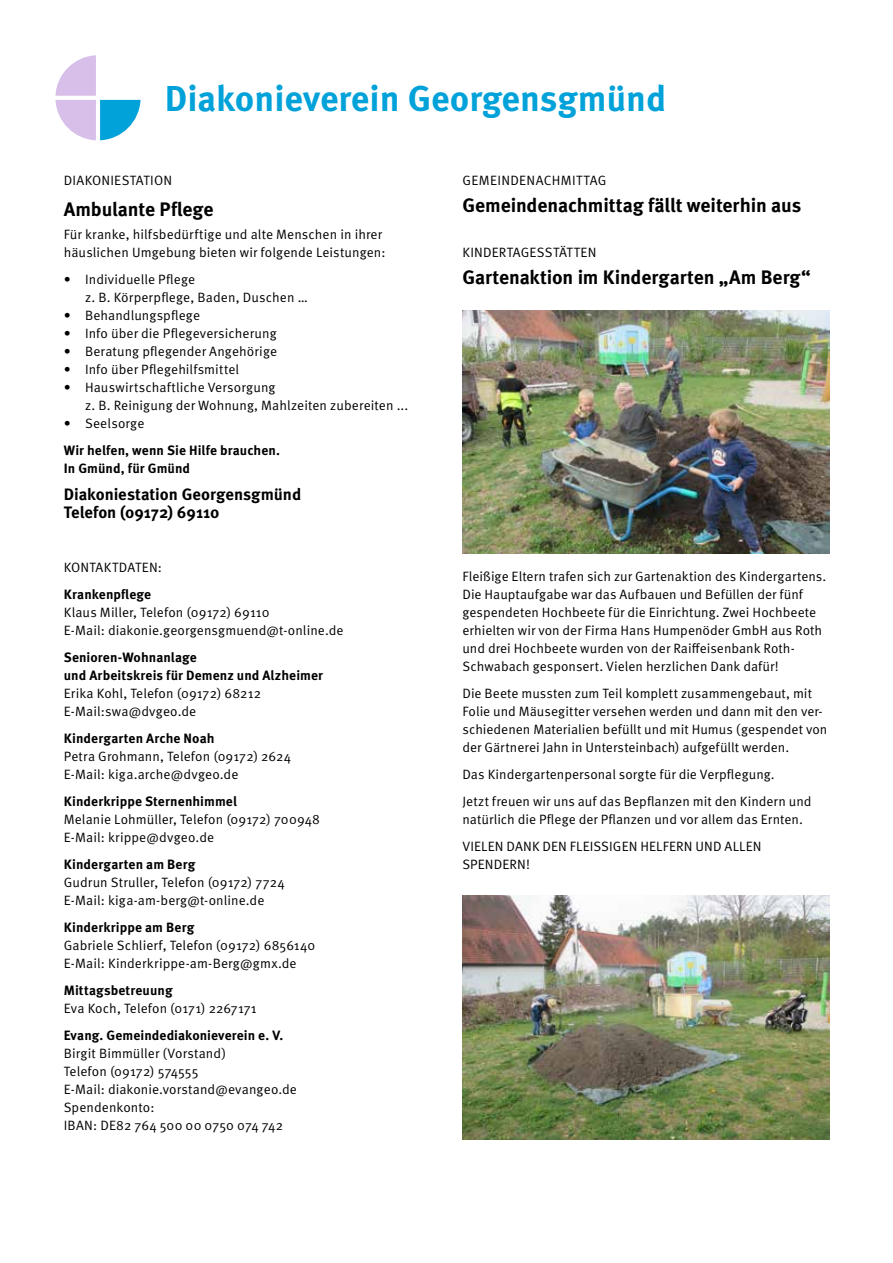
<style>
.page{position:relative;width:893px;height:1263px;background:#fff}
.page>*{position:absolute;margin:0;border:0;box-sizing:border-box;transform-origin:0 0}
.t1{font:700 36px "Meta OT";color:#00a2d9}
.t2{font:700 19.5px "Meta OT";letter-spacing:-.01em;color:#000}
.t3{font:700 16.5px/18px "Meta OT";color:#000}
.t4{font:13.5px/18px "Meta OT";letter-spacing:.005em;color:#000}
.t5{font:700 13.5px/18px "Meta OT";letter-spacing:.005em;color:#000}
.t6{font:13.5px "Meta OT";letter-spacing:.025em;color:#000}
</style>
<div class="page">
<svg style="left:55px;top:55px;width:86px;height:85px"></svg>
<img style="left:462px;top:311px;width:367px;height:243px">
<img style="left:462px;top:896px;width:367px;height:243px">
<h1 class="t1" style="left:165px;top:76px;width:503px">Diakonieverein Georgensgmünd</h1>
<p class="t4" style="left:64px;top:171px;width:110px">DIAKONIESTATION</p>
<h2 class="t2" style="left:64px;top:197px;width:151px">Ambulante Pflege</h2>
<p class="t4" style="left:64px;top:225px;width:323px">Für kranke, hilfsbedürftige und alte Menschen in ihrer häuslichen Umgebung bieten wir folgende Leistungen:</p>
<p class="t4" style="left:85px;top:270px;width:224px;text-indent:-21px">• Individuelle Pflege<br>z. B. Körperpflege, Baden, Duschen …</p>
<p class="t4" style="left:64px;top:306px;width:138px">• Behandlungspflege</p>
<p class="t4" style="left:64px;top:324px;width:214px">• Info über die Pflegeversicherung</p>
<p class="t4" style="left:64px;top:342px;width:215px">• Beratung pflegender Angehörige</p>
<p class="t4" style="left:64px;top:360px;width:177px">• Info über Pflegehilfsmittel</p>
<p class="t4" style="left:85px;top:378px;width:325px;text-indent:-21px">• Hauswirtschaftliche Versorgung<br>z. B. Reinigung der Wohnung, Mahlzeiten zubereiten ...</p>
<p class="t4" style="left:64px;top:414px;width:82px">• Seelsorge</p>
<p class="t5" style="left:64px;top:441px;width:218px">Wir helfen, wenn Sie Hilfe brauchen.<br>In Gmünd, für Gmünd</p>
<p class="t3" style="left:64px;top:485px;width:239px">Diakoniestation Georgensgmünd<br>Telefon (09172) 69110</p>
<p class="t4" style="left:64px;top:558px;width:100px">KONTAKTDATEN:</p>
<p class="t5" style="left:64px;top:585px;width:89px">Krankenpflege</p>
<p class="t4" style="left:64px;top:603px;width:281px">Klaus Miller, Telefon (09172) 69110<br>E-Mail: diakonie.georgensgmuend@t-online.de</p>
<p class="t5" style="left:64px;top:648px;width:261px">Senioren-Wohnanlage<br>und Arbeitskreis für Demenz und Alzheimer</p>
<p class="t4" style="left:64px;top:684px;width:199px">Erika Kohl, Telefon (09172) 68212<br>E-Mail:swa@dvgeo.de</p>
<p class="t5" style="left:64px;top:729px;width:152px">Kindergarten Arche Noah</p>
<p class="t4" style="left:64px;top:747px;width:229px">Petra Grohmann, Telefon (09172) 2624<br>E-Mail: kiga.arche@dvgeo.de</p>
<p class="t5" style="left:64px;top:792px;width:175px">Kinderkrippe Sternenhimmel</p>
<p class="t4" style="left:64px;top:810px;width:258px">Melanie Lohmüller, Telefon (09172) 700948<br>E-Mail: krippe@dvgeo.de</p>
<p class="t5" style="left:64px;top:855px;width:133px">Kindergarten am Berg</p>
<p class="t4" style="left:64px;top:873px;width:223px">Gudrun Struller, Telefon (09172) 7724<br>E-Mail: kiga-am-berg@t-online.de</p>
<p class="t5" style="left:64px;top:918px;width:132px">Kinderkrippe am Berg</p>
<p class="t4" style="left:64px;top:936px;width:253px">Gabriele Schlierf, Telefon (09172) 6856140<br>E-Mail: Kinderkrippe-am-Berg@gmx.de</p>
<p class="t5" style="left:64px;top:981px;width:110px">Mittagsbetreuung</p>
<p class="t4" style="left:64px;top:999px;width:194px">Eva Koch, Telefon (0171) 2267171</p>
<p class="t5" style="left:64px;top:1026px;width:221px">Evang. Gemeindediakonieverein e. V.</p>
<p class="t4" style="left:64px;top:1044px;width:235px">Birgit Bimmüller (Vorstand)<br>Telefon (09172) 574555<br>E-Mail: diakonie.vorstand@evangeo.de<br>Spendenkonto:<br>IBAN: DE82 764 500 00 0750 074 742</p>
<p class="t6" style="left:462px;top:172px;width:145px">GEMEINDENACHMITTAG</p>
<h2 class="t2" style="left:462px;top:193px;width:340px">Gemeindenachmittag fällt weiterhin aus</h2>
<p class="t4" style="left:462px;top:243px;width:136px">KINDERTAGESSTÄTTEN</p>
<h2 class="t2" style="left:462px;top:265px;width:350px">Gartenaktion im Kindergarten „Am Berg“</h2>
<p class="t4" style="left:462px;top:567px;width:365px">Fleißige Eltern trafen sich zur Gartenaktion des Kindergartens.<br>Die Hauptaufgabe war das Aufbauen und Befüllen der fünf gespendeten Hochbeete für die Einrichtung. Zwei Hochbeete erhielten wir von der Firma Hans Humpenöder GmbH aus Roth und drei Hochbeete wurden von der Raiffeisenbank Roth-Schwabach gesponsert. Vielen herzlichen Dank dafür!</p>
<p class="t4" style="left:462px;top:684px;width:366px">Die Beete mussten zum Teil komplett zusammengebaut, mit Folie und Mäusegitter versehen werden und dann mit den ver&shy;schiedenen Materialien befüllt und mit Humus (gespendet von der Gärtnerei Jahn in Untersteinbach) aufgefüllt werden.</p>
<p class="t4" style="left:462px;top:761px;width:351px;line-height:27px">Das Kindergartenpersonal sorgte für die Verpflegung.<br>Jetzt freuen wir uns auf das Bepflanzen mit den Kindern und</p>
<p class="t4" style="left:462px;top:806px;width:342px;line-height:27px">natürlich die Pflege der Pflanzen und vor allem das Ernten.<br>VIELEN DANK DEN FLEISSIGEN HELFERN UND ALLEN</p>
<p class="t4" style="left:462px;top:855px;width:69px">SPENDERN!</p>
</div>
